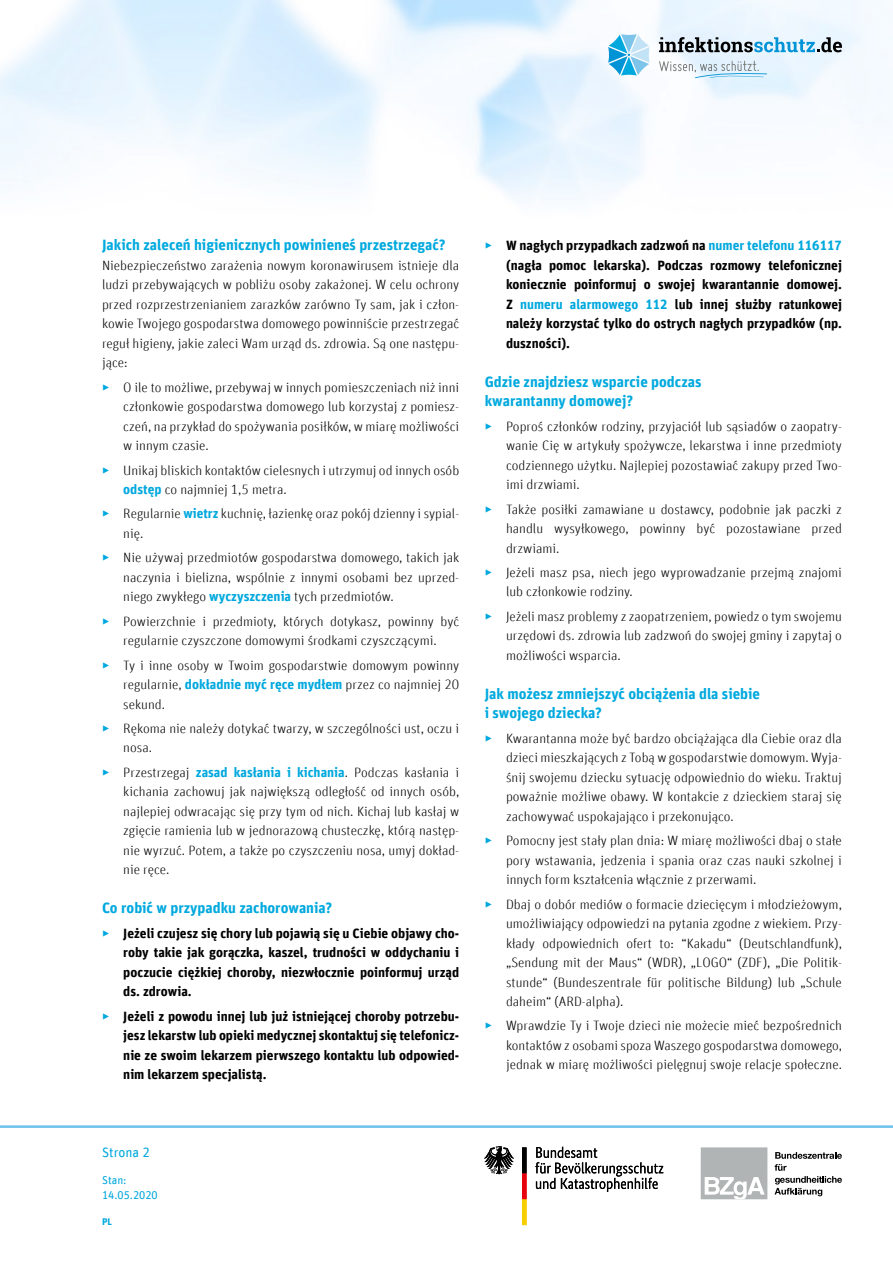
<style>
.page{position:relative;width:893px;height:1263px;background:#fff}
.page>*{position:absolute;margin:0;border:0;box-sizing:border-box;transform-origin:0 0}
.t1{font:700 15px/19.5px "Unit Offc Pro";color:#00a9de}
.p-ohne_abstand{font:300 13.5px/19.5px "Unit Offc Pro";color:#000;text-align:justify}
.t2{font:700 13.5px/19.5px "Unit Offc Pro";color:#000;text-align:justify}
.t3{font:13.5px "Unit Offc Pro";color:#00a8de}
.t4{font:11.25px/15.8px "Unit Offc Pro";color:#00a8de}
.t5{font:700 9.75px "Unit Offc Pro";color:#00a8de}
.s1{color:#00a8de}
.s2{font-weight:700;color:#00a8de}
.s3{font-weight:300;color:#00a8de}
</style>
<div class="page">
<hr style="left:0;top:1125px;width:893px;height:3px;background:#6fc2eb">
<svg style="left:659px;top:37px;width:183px;height:15px;background:#8aa5b3"></svg>
<svg style="left:659px;top:61px;width:108px;height:17px"></svg>
<svg style="left:608px;top:34px;width:42px;height:42px"></svg>
<svg style="left:774px;top:1152px;width:68px;height:44px"></svg>
<div style="left:701px;top:1147px;width:66px;height:52px;background:#b1b4b4"></div>
<svg style="left:705px;top:1177px;width:60px;height:22px"></svg>
<svg style="left:535px;top:1147px;width:128px;height:45px"></svg>
<svg style="left:484px;top:1146px;width:30px;height:28px"></svg>
<svg style="left:522px;top:1147px;width:5px;height:78px"></svg>
<h1 class="t1" style="left:102px;top:234px;width:345px">Jakich zaleceń higienicznych powinieneś przestrzegać?</h1>
<p class="p-ohne_abstand" style="left:102px;top:255px;width:359px">Niebezpieczeństwo zarażenia nowym koronawirusem istnieje dla ludzi przebywających w pobliżu osoby zakażonej. W celu ochrony przed rozprzestrzenianiem zarazków zarówno Ty sam, jak i człon&shy;kowie Twojego gospodarstwa domowego powinniście przestrzegać reguł higieny, jakie zaleci Wam urząd ds. zdrowia. Są one następu&shy;jące:</p>
<p class="p-ohne_abstand" style="left:123px;top:377px;width:337px;text-indent:-21px"><span class="s1">▶</span> O ile to możliwe, przebywaj w innych pomieszczeniach niż inni członkowie gospodarstwa domowego lub korzystaj z pomiesz&shy;czeń, na przykład do spożywania posiłków, w miarę możliwości w innym czasie.</p>
<p class="p-ohne_abstand" style="left:123px;top:460px;width:337px;text-indent:-21px"><span class="s1">▶</span> Unikaj bliskich kontaktów cielesnych i utrzymuj od innych osób <span class="s2">odstęp</span> co najmniej 1,5 metra.</p>
<p class="p-ohne_abstand" style="left:123px;top:504px;width:337px;text-indent:-21px"><span class="s1">▶</span> Regularnie <span class="s2">wietrz</span> kuchnię, łazienkę oraz pokój dzienny i sypial&shy;nię.</p>
<p class="p-ohne_abstand" style="left:123px;top:548px;width:337px;text-indent:-21px"><span class="s1">▶</span> Nie używaj przedmiotów gospodarstwa domowego, takich jak naczynia i bielizna, wspólnie z innymi osobami bez uprzed&shy;niego zwykłego <span class="s2">wyczyszczenia</span> tych przedmiotów.</p>
<p class="p-ohne_abstand" style="left:102px;top:611px;width:359px;text-align:center"><span class="s1">▶</span> Powierzchnie i przedmioty, których dotykasz, powinny być regularnie czyszczone domowymi środkami czyszczącymi.</p>
<p class="p-ohne_abstand" style="left:123px;top:655px;width:337px;text-indent:-21px"><span class="s1">▶</span> Ty i inne osoby w Twoim gospodarstwie domowym powinny regularnie, <span class="s2">dokładnie myć ręce mydłem</span> przez co najmniej 20 sekund.</p>
<p class="p-ohne_abstand" style="left:123px;top:718px;width:337px;text-indent:-21px"><span class="s1">▶</span> Rękoma nie należy dotykać twarzy, w szczególności ust, oczu i nosa.</p>
<p class="p-ohne_abstand" style="left:123px;top:762px;width:337px;text-indent:-21px"><span class="s1">▶</span> Przestrzegaj <span class="s2">zasad kasłania i kichania</span>. Podczas kasłania i kichania zachowuj jak największą odległość od innych osób, najlepiej odwracając się przy tym od nich. Kichaj lub kasłaj w zgięcie ramienia lub w jednorazową chusteczkę, którą następ&shy;nie wyrzuć. Potem, a także po czyszczeniu nosa, umyj dokład&shy;nie ręce.</p>
<h1 class="t1" style="left:102px;top:897px;width:232px">Co robić w przypadku zachorowania?</h1>
<p class="t2" style="left:123px;top:922px;width:337px;text-indent:-21px"><span class="s3">▶</span> Jeżeli czujesz się chory lub pojawią się u Ciebie objawy cho&shy;roby takie jak gorączka, kaszel, trudności w oddychaniu i poczucie ciężkiej choroby, niezwłocznie poinformuj urząd ds. zdrowia.</p>
<p class="t2" style="left:123px;top:1005px;width:337px;text-indent:-21px"><span class="s3">▶</span> Jeżeli z powodu innej lub już istniejącej choroby potrzebu&shy;jesz lekarstw lub opieki medycznej skontaktuj się telefonicz&shy;nie ze swoim lekarzem pierwszego kontaktu lub odpowied&shy;nim lekarzem specjalistą.</p>
<p class="t2" style="left:506px;top:235px;width:337px;text-indent:-21px"><span class="s3">▶</span> W nagłych przypadkach zadzwoń na <span class="s1">numer telefonu 116117 </span>(nagła pomoc lekarska). Podczas rozmowy telefonicznej koniecznie poinformuj o swojej kwarantannie domowej.<br>Z <span class="s1">numeru alarmowego 112</span> lub innej służby ratunkowej należy korzystać tylko do ostrych nagłych przypadków (np. duszności).</p>
<h1 class="t1" style="left:485px;top:371px;width:218px">Gdzie znajdziesz wsparcie podczas kwarantanny domowej?</h1>
<p class="p-ohne_abstand" style="left:506px;top:416px;width:337px;text-indent:-21px"><span class="s1">▶</span> Poproś członków rodziny, przyjaciół lub sąsiadów o zaopatry&shy;wanie Cię w artykuły spożywcze, lekarstwa i inne przedmioty codziennego użytku. Najlepiej pozostawiać zakupy przed Two&shy;imi drzwiami.</p>
<p class="p-ohne_abstand" style="left:506px;top:499px;width:337px;text-indent:-21px"><span class="s1">▶</span> Także posiłki zamawiane u dostawcy, podobnie jak paczki z handlu wysyłkowego, powinny być pozostawiane przed drzwiami.</p>
<p class="p-ohne_abstand" style="left:506px;top:562px;width:337px;text-indent:-21px"><span class="s1">▶</span> Jeżeli masz psa, niech jego wyprowadzanie przejmą znajomi lub członkowie rodziny.</p>
<p class="p-ohne_abstand" style="left:506px;top:606px;width:337px;text-indent:-21px"><span class="s1">▶</span> Jeżeli masz problemy z zaopatrzeniem, powiedz o tym swojemu urzędowi ds. zdrowia lub zadzwoń do swojej gminy i zapytaj o możliwości wsparcia.</p>
<h1 class="t1" style="left:485px;top:683px;width:277px">Jak możesz zmniejszyć obciążenia dla siebie i swojego dziecka?</h1>
<p class="p-ohne_abstand" style="left:506px;top:728px;width:337px;text-indent:-21px"><span class="s1">▶</span> Kwarantanna może być bardzo obciążająca dla Ciebie oraz dla dzieci mieszkających z Tobą w gospodarstwie domowym. Wyja&shy;śnij swojemu dziecku sytuację odpowiednio do wieku. Traktuj poważnie możliwe obawy. W kontakcie z dzieckiem staraj się zachowywać uspokajająco i przekonująco.</p>
<p class="p-ohne_abstand" style="left:506px;top:830px;width:337px;text-indent:-21px"><span class="s1">▶</span> Pomocny jest stały plan dnia: W miarę możliwości dbaj o stałe pory wstawania, jedzenia i spania oraz czas nauki szkolnej i innych form kształcenia włącznie z przerwami.</p>
<p class="p-ohne_abstand" style="left:506px;top:894px;width:337px;text-indent:-21px"><span class="s1">▶</span> Dbaj o dobór mediów o formacie dziecięcym i młodzieżowym, umożliwiający odpowiedzi na pytania zgodne z wiekiem. Przy&shy;kłady odpowiednich ofert to: “Kakadu“ (Deutschlandfunk), „Sendung mit der Maus“ (WDR), „LOGO“ (ZDF), „Die Politik&shy;stunde“ (Bundeszentrale für politische Bildung) lub „Schule daheim“ (ARD-alpha).</p>
<p class="p-ohne_abstand" style="left:506px;top:1016px;width:337px;text-indent:-21px"><span class="s1">▶</span> Wprawdzie Ty i Twoje dzieci nie możecie mieć bezpośrednich kontaktów z osobami spoza Waszego gospodarstwa domowego, jednak w miarę możliwości pielęgnuj swoje relacje społeczne.</p>
<p class="t3" style="left:102px;top:1142px;width:49px">Strona 2</p>
<p class="t4" style="left:102px;top:1171px;width:57px">Stan:<br>14.05.2020</p>
<p class="t5" style="left:102px;top:1215px;width:12px">PL</p>
</div>
